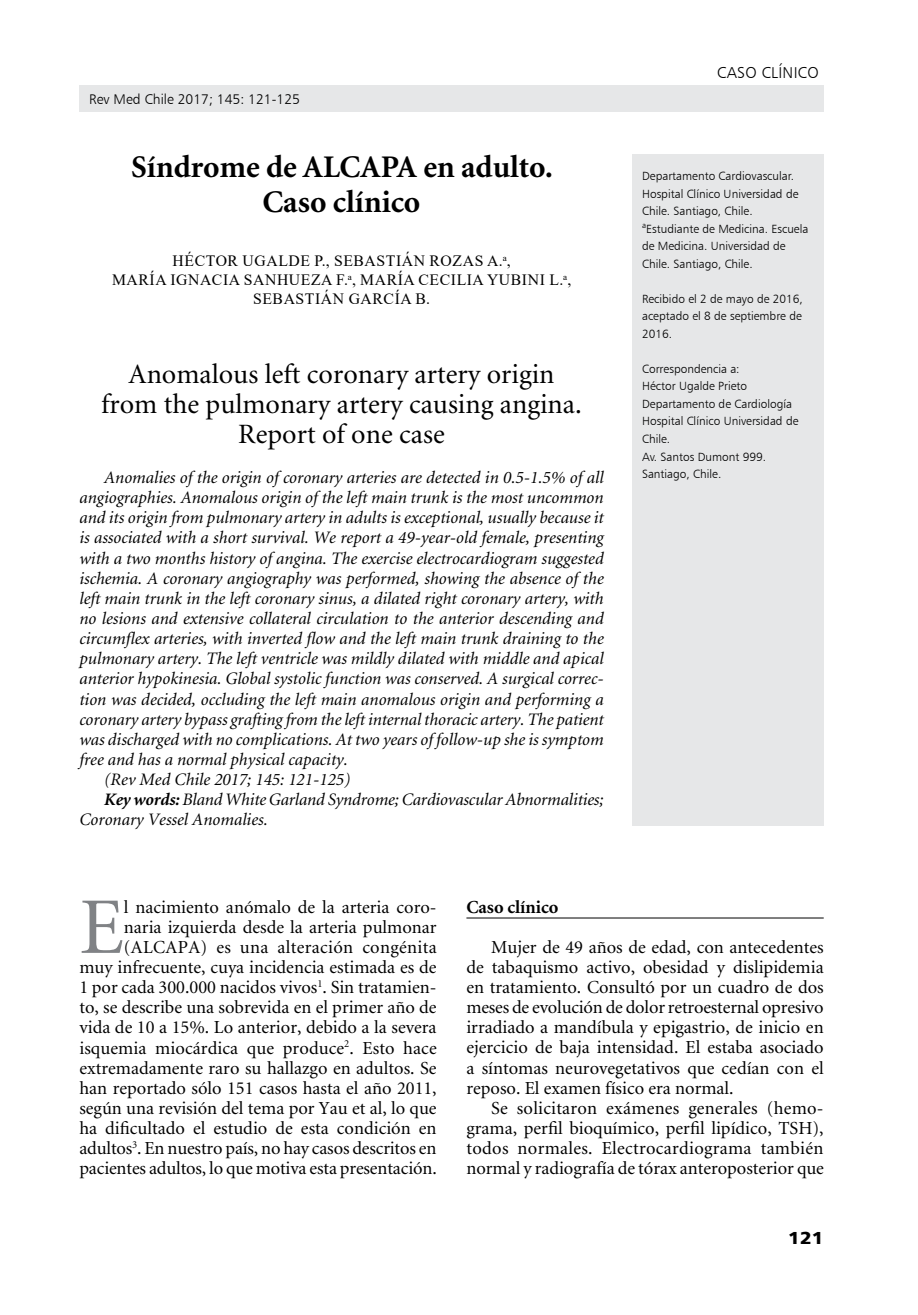
<style>
.page{position:relative;width:918px;height:1315px;background:#fff}
.page>*{position:absolute;margin:0;border:0;box-sizing:border-box;transform-origin:0 0}
.t1{font:80.33px "Minion";color:#808285}
.t2{font:700 31.5px/35px "Minion";color:#000;text-align:center}
.t3{font:28px/29.8px "Minion";color:#000;text-align:center}
.t4{font:18.38px/20.1px "Minion";color:#000;text-align:justify}
.t5{font:700 18.38px "Minion";color:#000}
.t6{font:italic 17.5px "Minion";color:#000}
.t7{font:17.5px "Humanist 777 BT Black B";color:#000;scale:1.1 1}
.t8{font:15.75px/18.9px "Times New Roman";letter-spacing:.035em;color:#000;text-align:center}
.t9{font:15.75px "Humanist 777 BT Light B";letter-spacing:.02em;color:#000}
.t10{font:14px "Humanist 777 BT Light B";color:#000}
.t11{font:11.9px/17.5px "Humanist 777 BT Light B";color:#000}
.s1{font-weight:700}
</style>
<div class="page">
<div style="left:79px;top:85px;width:744px;height:26px;background:#e6e7e8"></div>
<hr style="left:466px;top:917px;width:357px;height:1px;background:#000">
<div style="left:632px;top:154px;width:191px;height:671px;background:#e6e7e8"></div>
<p class="t10" style="left:89px;top:90px;width:212px">Rev Med Chile 2017; 145: 121-125</p>
<h2 class="t2" style="left:131px;top:151px;width:423px">Síndrome de ALCAPA en adulto.<br>Caso clínico</h2>
<p class="t8" style="left:112px;top:251px;width:461px">HÉCTOR UGALDE P., SEBASTIÁN ROZAS A.<sup>A</sup>,<br>MARÍA IGNACIA SANHUEZA F.<sup>A</sup>, MARÍA CECILIA YUBINI L.<sup>A</sup>,<br>SEBASTIÁN GARCÍA B.</p>
<h3 class="t3" style="left:101px;top:360px;width:482px">Anomalous left coronary artery origin from the pulmonary artery causing angina.<br>Report of one case</h3>
<p class="t6" style="left:104px;top:469px;width:501px">Anomalies of the origin of coronary arteries are detected in 0.5-1.5% of all</p>
<p class="t6" style="left:79px;top:489px;width:526px">angiographies. Anomalous origin of the left main trunk is the most uncommon</p>
<p class="t6" style="left:79px;top:509px;width:526px">and its origin from pulmonary artery in adults is exceptional, usually because it</p>
<p class="t6" style="left:79px;top:529px;width:526px">is associated with a short survival. We report a 49-year-old female, presenting</p>
<p class="t6" style="left:79px;top:549px;width:526px">with a two months history of angina. The exercise electrocardiogram suggested</p>
<p class="t6" style="left:79px;top:569px;width:526px">ischemia. A coronary angiography was performed, showing the absence of the</p>
<p class="t6" style="left:79px;top:589px;width:526px">left main trunk in the left coronary sinus, a dilated right coronary artery, with</p>
<p class="t6" style="left:79px;top:610px;width:526px">no lesions and extensive collateral circulation to the anterior descending and</p>
<p class="t6" style="left:79px;top:630px;width:526px">circumflex arteries, with inverted flow and the left main trunk draining to the</p>
<p class="t6" style="left:79px;top:650px;width:526px">pulmonary artery. The left ventricle was mildly dilated with middle and apical</p>
<p class="t6" style="left:79px;top:670px;width:526px">anterior hypokinesia. Global systolic function was conserved. A surgical correc-</p>
<p class="t6" style="left:79px;top:690px;width:526px">tion was decided, occluding the left main anomalous origin and performing a</p>
<p class="t6" style="left:79px;top:710px;width:526px">coronary artery bypass grafting from the left internal thoracic artery. The patient</p>
<p class="t6" style="left:79px;top:730px;width:526px">was discharged with no complications. At two years of follow-up she is symptom</p>
<p class="t6" style="left:79px;top:750px;width:270px">free and has a normal physical capacity.</p>
<p class="t6" style="left:104px;top:771px;width:248px">(Rev Med Chile 2017; 145: 121-125)</p>
<p class="t6" style="left:104px;top:791px;width:501px"><span class="s1">Key words:</span> Bland White Garland Syndrome; Cardiovascular Abnormalities;</p>
<p class="t6" style="left:79px;top:811px;width:190px">Coronary Vessel Anomalies.</p>
<p class="t9" style="left:717px;top:63px;width:103px">Caso clínico</p>
<p class="t11" style="left:642px;top:167px;width:168px">Departamento Cardiovascular.<br>Hospital Clínico Universidad de<br>Chile. Santiago, Chile. <sup>a</sup>Estudiante de Medicina. Escuela de Medicina. Universidad de<br>Chile. Santiago, Chile.</p>
<p class="t11" style="left:642px;top:290px;width:162px;text-align:justify">Recibido el 2 de mayo de 2016, aceptado el 8 de septiembre de 2016.</p>
<p class="t11" style="left:642px;top:360px;width:158px">Correspondencia a:<br>Héctor Ugalde Prieto<br>Departamento de Cardiología<br>Hospital Clínico Universidad de<br>Chile.<br>Av. Santos Dumont 999.<br>Santiago, Chile.</p>
<p class="t4" style="left:79px;top:897px;width:359px;text-align:right">l nacimiento anómalo de la arteria coro-<br>naria izquierda desde la arteria pulmonar (ALCAPA) es una alteración congénita<br>muy infrecuente, cuya incidencia estimada es de 1 por cada 300.000 nacidos vivos<sup>1</sup>. Sin tratamien&shy;to, se describe una sobrevida en el primer año de vida de 10 a 15%. Lo anterior, debido a la severa isquemia miocárdica que produce<sup>2</sup>. Esto hace extremadamente raro su hallazgo en adultos. Se han reportado sólo 151 casos hasta el año 2011, según una revisión del tema por Yau et al, lo que ha dificultado el estudio de esta condición en adultos<sup>3</sup>. En nuestro país, no hay casos descritos en pacientes adultos, lo que motiva esta presentación.</p>
<p class="t5" style="left:466px;top:897px;width:94px">Caso clínico</p>
<h1 class="t1" style="left:79px;top:887px;width:46px">E</h1>
<p class="t4" style="left:466px;top:937px;width:359px;text-indent:25px">Mujer de 49 años de edad, con antecedentes de tabaquismo activo, obesidad y dislipidemia en tratamiento. Consultó por un cuadro de dos meses de evolución de dolor retroesternal opresivo irradiado a mandíbula y epigastrio, de inicio en ejercicio de baja intensidad. El estaba asociado a síntomas neurovegetativos que cedían con el reposo. El examen físico era normal.</p>
<p class="t4" style="left:466px;top:1098px;width:359px;text-indent:25px">Se solicitaron exámenes generales (hemo&shy;grama, perfil bioquímico, perfil lipídico, TSH), todos normales. Electrocardiograma también normal y radiografía de tórax anteroposterior que</p>
<p class="t7" style="left:788px;top:1226px;width:34px">121</p>
</div>
